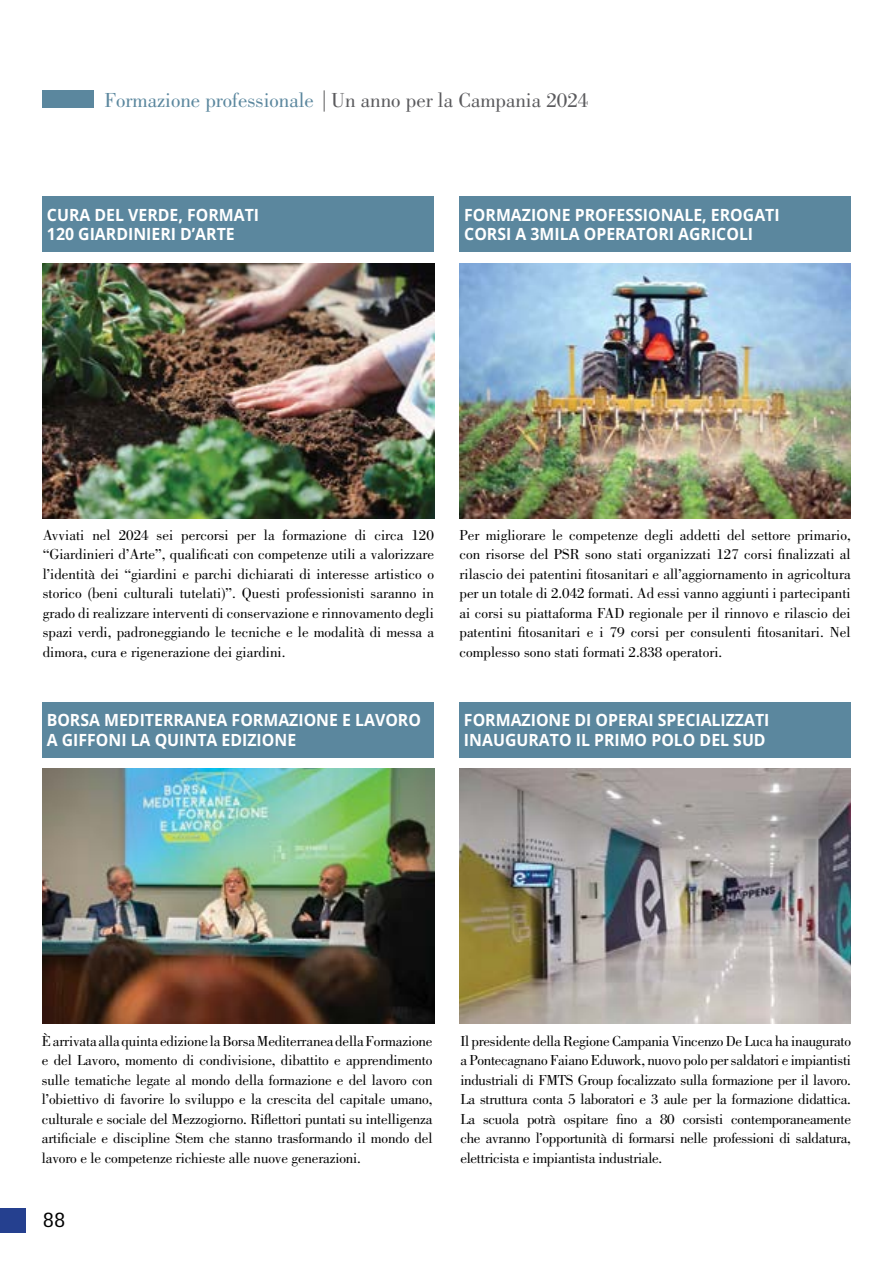
<style>
.page{position:relative;width:893px;height:1263px;background:#fff}
.page>*{position:absolute;margin:0;border:0;box-sizing:border-box;transform-origin:0 0}
.t1{font:22.5px "Rotis Sans Serif";color:#000}
.t2{font:21px "Bodoni Std";color:#5b879e}
.t3{font:700 16.8px/19.5px "Open Sans";color:#fff;scale:.94 1}
.t4{font:15px/19.5px "Bodoni Std";letter-spacing:-.005em;color:#000;text-align:justify}
.s1{color:#5a5a5d}
</style>
<div class="page">
<div style="left:42px;top:90px;width:51px;height:17px;background:#5b879e"></div>
<svg style="left:324px;top:90px;width:1px;height:22px"></svg>
<div style="left:43px;top:197px;width:391px;height:55px;background:#5b879e"></div>
<div style="left:459px;top:197px;width:392px;height:55px;background:#5b879e"></div>
<img style="left:459px;top:263px;width:392px;height:255px">
<img style="left:43px;top:263px;width:391px;height:255px">
<div style="left:42px;top:702px;width:392px;height:55px;background:#5b879e"></div>
<div style="left:459px;top:702px;width:391px;height:55px;background:#5b879e"></div>
<img style="left:459px;top:769px;width:391px;height:255px">
<img style="left:43px;top:769px;width:391px;height:255px">
<div style="left:0;top:1209px;width:26px;height:24px;background:#25408f"></div>
<h2 class="t2" style="left:105px;top:88px;width:485px">Formazione professionale <span class="s1">Un anno per la Campania 2024</span></h2>
<p class="t3" style="left:47px;top:204px;width:227px">CURA DEL VERDE, FORMATI<br>120 GIARDINIERI D’ARTE</p>
<p class="t3" style="left:464px;top:204px;width:337px">FORMAZIONE PROFESSIONALE, EROGATI<br>CORSI A 3MILA OPERATORI AGRICOLI</p>
<p class="t4" style="left:43px;top:525px;width:393px">Avviati nel 2024 sei percorsi per la formazione di circa 120 “Giardinieri d’Arte”, qualificati con competenze utili a valorizzare l’identità dei “giardini e parchi dichiarati di interesse artistico o storico (beni culturali tutelati)”. Questi professionisti saranno in grado di realizzare interventi di conservazione e rinnovamento degli spazi verdi, padroneggiando le tecniche e le modalità di messa a dimora, cura e rigenerazione dei giardini.</p>
<p class="t4" style="left:459px;top:525px;width:393px">Per migliorare le competenze degli addetti del settore primario, con risorse del PSR sono stati organizzati 127 corsi finalizzati al rilascio dei patentini fitosanitari e all’aggiornamento in agricoltura per un totale di 2.042 formati. Ad essi vanno aggiunti i partecipanti ai corsi su piattaforma FAD regionale per il rinnovo e rilascio dei patentini fitosanitari e i 79 corsi per consulenti fitosanitari. Nel complesso sono stati formati 2.838 operatori.</p>
<p class="t3" style="left:47px;top:710px;width:400px">BORSA MEDITERRANEA FORMAZIONE E LAVORO<br>A GIFFONI LA QUINTA EDIZIONE</p>
<p class="t3" style="left:464px;top:710px;width:326px">FORMAZIONE DI OPERAI SPECIALIZZATI<br>INAUGURATO IL PRIMO POLO DEL SUD</p>
<p class="t4" style="left:42px;top:1031px;width:392px">È arrivata alla quinta edizione la Borsa Mediterranea della Formazione e del Lavoro, momento di condivisione, dibattito e apprendimento sulle tematiche legate al mondo della formazione e del lavoro con l’obiettivo di favorire lo sviluppo e la crescita del capitale umano, culturale e sociale del Mezzogiorno. Riflettori puntati su intelligenza artificiale e discipline Stem che stanno trasformando il mondo del lavoro e le competenze richieste alle nuove generazioni.</p>
<p class="t4" style="left:460px;top:1031px;width:392px">Il presidente della Regione Campania Vincenzo De Luca ha inaugurato a Pontecagnano Faiano Eduwork, nuovo polo per saldatori e impiantisti industriali di FMTS Group focalizzato sulla formazione per il lavoro.<br>La struttura conta 5 laboratori e 3 aule per la formazione didattica.<br>La scuola potrà ospitare fino a 80 corsisti contemporaneamente che avranno l’opportunità di formarsi nelle professioni di saldatura, elettricista e impiantista industriale.</p>
<h1 class="t1" style="left:43px;top:1206px;width:24px">88</h1>
</div>
